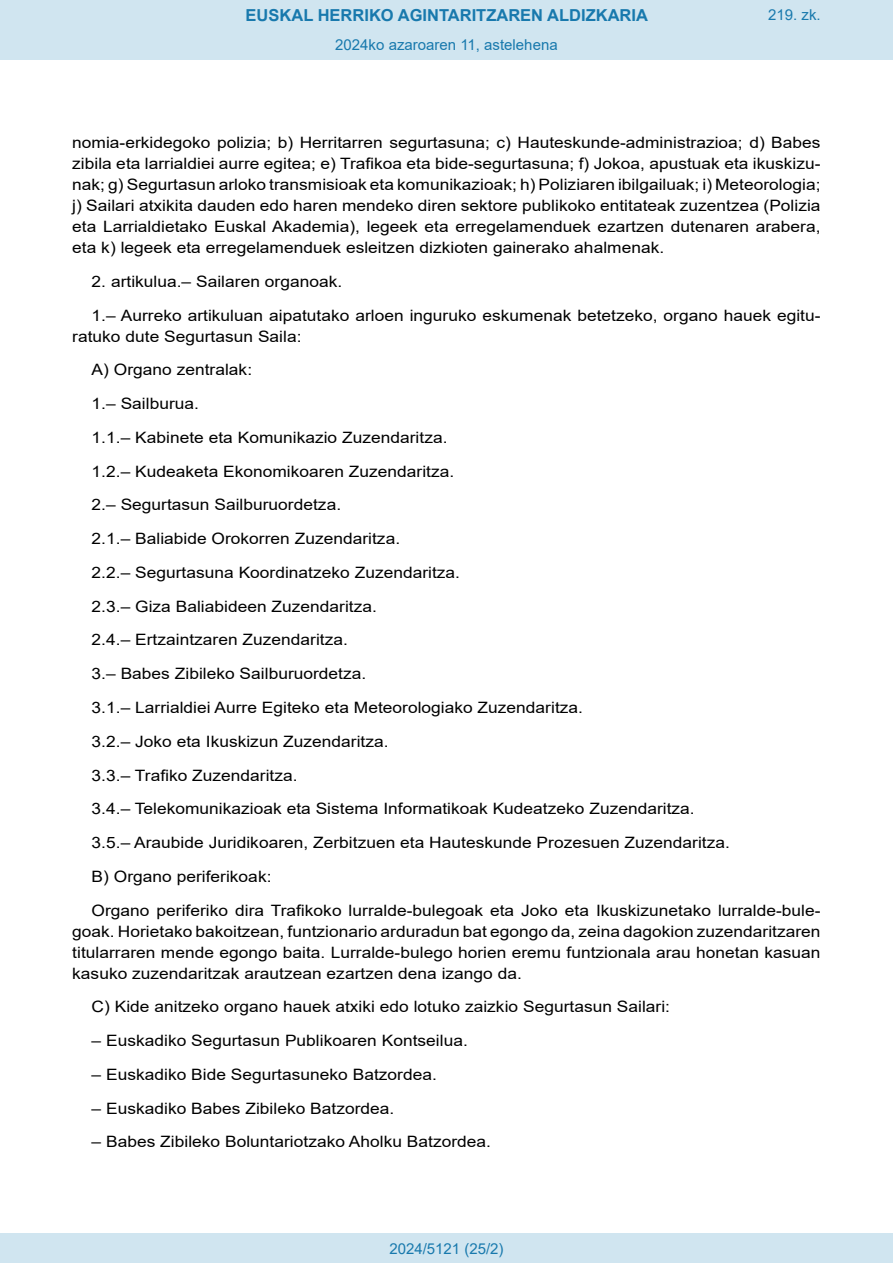
<style>
.page{position:relative;width:893px;height:1263px;background:#fff}
.page>*{position:absolute;margin:0;border:0;box-sizing:border-box;transform-origin:0 0}
.t1{font:700 16.5px "Arial";color:#1879ad}
.BOPVDetalle{font:15.6px/21px "Arial";color:#000;text-align:justify;scale:1.11 1}
.Paginacion_Centro{font:15px "Arial";color:#1879ad}
</style>
<div class="page">
<div style="left:0;top:0;width:893px;height:60px;background:#d0e5f0"></div>
<div style="left:0;top:1233px;width:893px;height:30px;background:#d0e5f0"></div>
<p class="t1" style="left:246px;top:3px;width:404px">EUSKAL HERRIKO AGINTARITZAREN ALDIZKARIA</p>
<p class="Paginacion_Centro" style="left:335px;top:35px;width:224px">2024ko azaroaren 11, astelehena</p>
<p class="Paginacion_Centro" style="left:768px;top:5px;width:54px">219. zk.</p>
<p class="BOPVDetalle" style="left:72px;top:132px;width:676px">nomia-erkidegoko polizia; b) Herritarren segurtasuna; c) Hauteskunde-administrazioa; d) Babes zibila eta larrialdiei aurre egitea; e) Trafikoa eta bide-segurtasuna; f) Jokoa, apustuak eta ikuskizu&shy;nak; g) Segurtasun arloko transmisioak eta komunikazioak; h) Poliziaren ibilgailuak; i) Meteorologia; j) Sailari atxikita dauden edo haren mendeko diren sektore publikoko entitateak zuzentzea (Polizia eta Larrialdietako Euskal Akademia), legeek eta erregelamenduek ezartzen dutenaren arabera, eta k) legeek eta erregelamenduek esleitzen dizkioten gainerako ahalmenak.</p>
<p class="BOPVDetalle" style="left:92px;top:271px;width:227px">2. artikulua.– Sailaren organoak.</p>
<p class="BOPVDetalle" style="left:72px;top:305px;width:676px;text-indent:19px">1.– Aurreko artikuluan aipatutako arloen inguruko eskumenak betetzeko, organo hauek egitu&shy;ratuko dute Segurtasun Saila:</p>
<p class="BOPVDetalle" style="left:92px;top:359px;width:146px">A) Organo zentralak:</p>
<p class="BOPVDetalle" style="left:92px;top:393px;width:98px">1.– Sailburua.</p>
<p class="BOPVDetalle" style="left:92px;top:427px;width:322px">1.1.– Kabinete eta Komunikazio Zuzendaritza.</p>
<p class="BOPVDetalle" style="left:92px;top:461px;width:328px">1.2.– Kudeaketa Ekonomikoaren Zuzendaritza.</p>
<p class="BOPVDetalle" style="left:92px;top:494px;width:226px">2.– Segurtasun Sailburuordetza.</p>
<p class="BOPVDetalle" style="left:92px;top:528px;width:279px">2.1.– Baliabide Orokorren Zuzendaritza.</p>
<p class="BOPVDetalle" style="left:92px;top:562px;width:333px">2.2.– Segurtasuna Koordinatzeko Zuzendaritza.</p>
<p class="BOPVDetalle" style="left:92px;top:596px;width:259px">2.3.– Giza Baliabideen Zuzendaritza.</p>
<p class="BOPVDetalle" style="left:92px;top:629px;width:232px">2.4.– Ertzaintzaren Zuzendaritza.</p>
<p class="BOPVDetalle" style="left:92px;top:663px;width:249px">3.– Babes Zibileko Sailburuordetza.</p>
<p class="BOPVDetalle" style="left:92px;top:697px;width:444px">3.1.– Larrialdiei Aurre Egiteko eta Meteorologiako Zuzendaritza.</p>
<p class="BOPVDetalle" style="left:92px;top:731px;width:269px">3.2.– Joko eta Ikuskizun Zuzendaritza.</p>
<p class="BOPVDetalle" style="left:92px;top:764px;width:187px">3.3.– Trafiko Zuzendaritza.</p>
<p class="BOPVDetalle" style="left:92px;top:798px;width:545px">3.4.– Telekomunikazioak eta Sistema Informatikoak Kudeatzeko Zuzendaritza.</p>
<p class="BOPVDetalle" style="left:92px;top:832px;width:577px">3.5.– Araubide Juridikoaren, Zerbitzuen eta Hauteskunde Prozesuen Zuzendaritza.</p>
<p class="BOPVDetalle" style="left:92px;top:866px;width:164px">B) Organo periferikoak:</p>
<p class="BOPVDetalle" style="left:72px;top:899px;width:676px;text-indent:19px">Organo periferiko dira Trafikoko lurralde-bulegoak eta Joko eta Ikuskizunetako lurralde-bule&shy;goak. Horietako bakoitzean, funtzionario arduradun bat egongo da, zeina dagokion zuzendaritzaren titularraren mende egongo baita. Lurralde-bulego horien eremu funtzionala arau honetan kasuan kasuko zuzendaritzak arautzean ezartzen dena izango da.</p>
<p class="BOPVDetalle" style="left:92px;top:996px;width:523px">C) Kide anitzeko organo hauek atxiki edo lotuko zaizkio Segurtasun Sailari:</p>
<p class="BOPVDetalle" style="left:92px;top:1030px;width:340px">– Euskadiko Segurtasun Publikoaren Kontseilua.</p>
<p class="BOPVDetalle" style="left:92px;top:1064px;width:312px">– Euskadiko Bide Segurtasuneko Batzordea.</p>
<p class="BOPVDetalle" style="left:92px;top:1097px;width:274px">– Euskadiko Babes Zibileko Batzordea.</p>
<p class="BOPVDetalle" style="left:92px;top:1131px;width:361px">– Babes Zibileko Boluntariotzako Aholku Batzordea.</p>
<p class="Paginacion_Centro" style="left:389px;top:1238px;width:116px">2024/5121 (25/2)</p>
</div>
